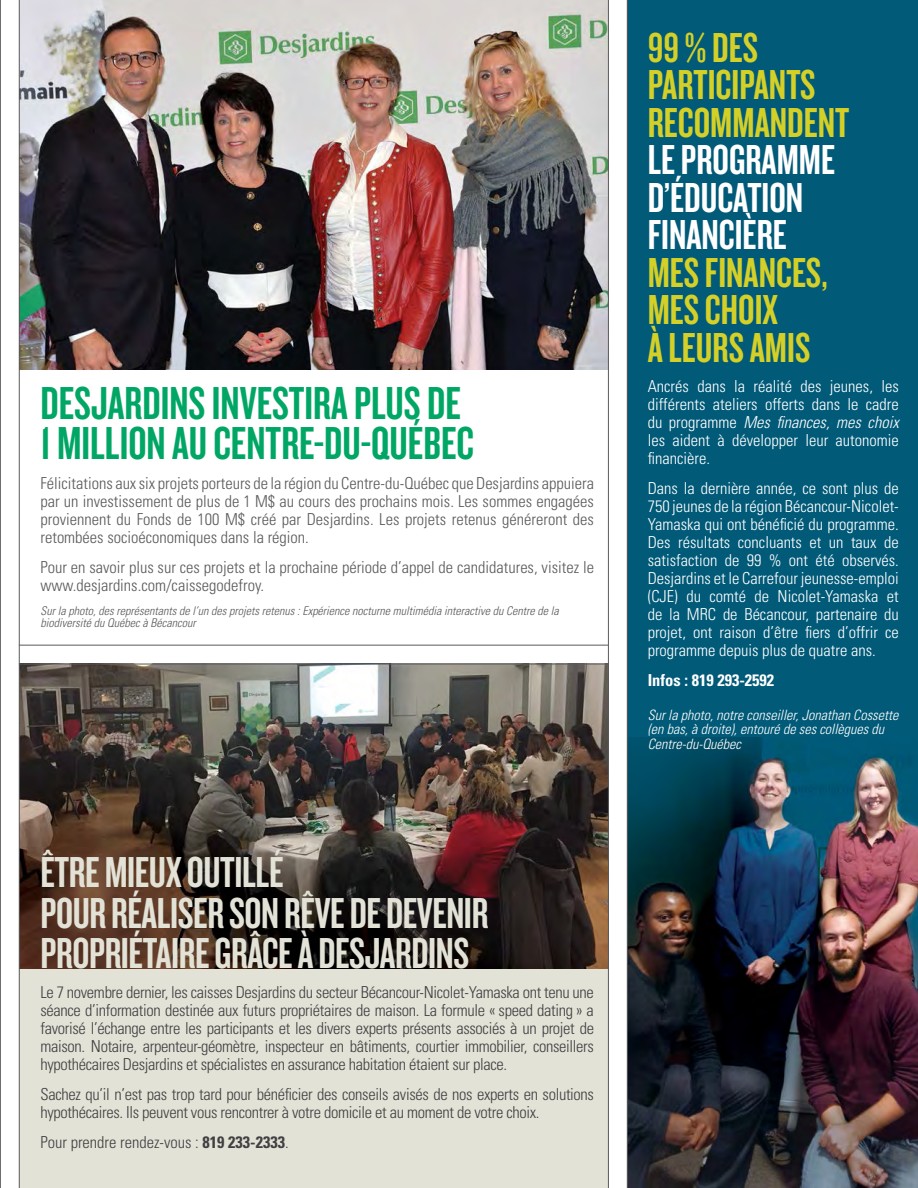
<style>
.page{position:relative;width:918px;height:1188px;background:#fff}
.page>*{position:absolute;margin:0;border:0;box-sizing:border-box;transform-origin:0 0}
.t1{font:48px/40.5px "Knockout HTF48 Featherweight";color:#00a664}
.t2{font:45px/40.5px "Knockout HTF48 Featherweight";letter-spacing:-.01em;color:#e3e2d7}
.t3{font:43.5px/37.5px "Knockout HTF48 Featherweight";color:#d5d027}
.t4{font:43.5px/37.5px "Knockout HTF48 Featherweight";color:#fff}
.t5{font:300 condensed 16.5px/18px "Univers";letter-spacing:-.02em;color:#414042;text-align:justify}
.t6{font:300 condensed 16.5px/18px "Univers";color:#fff;text-align:justify}
.t7{font:300 condensed 16.5px/18px "Univers";color:#5a595b;text-align:justify}
.t8{font:300 condensed 16.5px "Univers";color:#414042}
.t9{font:700 condensed 16.5px "Univers";color:#fff}
.t10{font:italic 300 condensed 14.25px/14.2px "Univers";color:#fff}
.t11{font:italic 300 condensed 12px/12px "Univers";color:#5a595b}
.s1{font-weight:700}
.s2{font-style:italic}
</style>
<div class="page">
<div style="left:19px;top:921px;width:590px;height:267px;background:#e3e2d7"></div>
<img style="left:20px;top:665px;width:588px;height:303px">
<div style="left:627px;top:0;width:291px;height:1188px;background:#005a78"></div>
<img style="left:628px;top:738px;width:290px;height:450px">
<img style="left:20px;top:0;width:588px;height:369px">
<hr style="left:0;top:0;width:1px;height:1188px;background:#5a595b">
<hr style="left:19px;top:0;width:1px;height:1188px;background:#5a595b">
<hr style="left:608px;top:0;width:1px;height:1188px;background:#5a595b">
<hr style="left:627px;top:0;width:1px;height:1188px;background:#5a595b">
<hr style="left:19px;top:664px;width:589px;height:1px;background:#5a595b">
<hr style="left:19px;top:645px;width:589px;height:1px;background:#5a595b">
<h1 class="t1" style="left:40px;top:384px;width:435px">DESJARDINS INVESTIRA PLUS DE<br>1 MILLION AU CENTRE-DU-QUÉBEC</h1>
<p class="t7" style="left:40px;top:474px;width:555px">Félicitations aux six projets porteurs de la région du Centre-du-Québec que Desjardins appuiera par un investissement de plus de 1 M$ au cours des prochains mois. Les sommes engagées proviennent du Fonds de 100 M$ créé par Desjardins. Les projets retenus généreront des retombées socioéconomiques dans la région.</p>
<p class="t7" style="left:40px;top:558px;width:555px">Pour en savoir plus sur ces projets et la prochaine période d’appel de candidatures, visitez le www.desjardins.com/caissegodefroy.</p>
<p class="t11" style="left:40px;top:605px;width:520px">Sur la photo, des représentants de l’un des projets retenus : Expérience nocturne multimédia interactive du Centre de la biodiversité du Québec à Bécancour</p>
<h2 class="t2" style="left:40px;top:853px;width:449px">ÊTRE MIEUX OUTILLÉ<br>POUR RÉALISER SON RÊVE DE DEVENIR<br>PROPRIÉTAIRE GRÂCE À DESJARDINS</h2>
<p class="t5" style="left:40px;top:983px;width:555px">Le 7 novembre dernier, les caisses Desjardins du secteur Bécancour-Nicolet-Yamaska ont tenu une séance d’information destinée aux futurs propriétaires de maison. La formule « speed dating » a favorisé l’échange entre les participants et les divers experts présents associés à un projet de maison. Notaire, arpenteur-géomètre, inspecteur en bâtiments, courtier immobilier, conseillers hypothécaires Desjardins et spécialistes en assurance habitation étaient sur place.</p>
<p class="t5" style="left:40px;top:1085px;width:555px">Sachez qu’il n’est pas trop tard pour bénéficier des conseils avisés de nos experts en solutions hypothécaires. Ils peuvent vous rencontrer à votre domicile et au moment de votre choix.</p>
<p class="t8" style="left:40px;top:1133px;width:250px">Pour prendre rendez-vous : <span class="s1">819 233-2333</span>.</p>
<h3 class="t3" style="left:648px;top:29px;width:203px">99 % DES<br>PARTICIPANTS<br>RECOMMANDENT</h3>
<h3 class="t4" style="left:648px;top:142px;width:189px">LE PROGRAMME<br>D’ÉDUCATION<br>FINANCIÈRE</h3>
<h3 class="t3" style="left:648px;top:254px;width:182px">MES FINANCES,<br>MES CHOIX<br>À LEURS AMIS</h3>
<p class="t6" style="left:648px;top:377px;width:253px">Ancrés dans la réalité des jeunes, les différents ateliers offerts dans le cadre du programme <span class="s2">Mes finances, mes choix </span>les aident à développer leur autonomie financière.</p>
<p class="t6" style="left:648px;top:479px;width:253px">Dans la dernière année, ce sont plus de 750 jeunes de la région Bécancour-Nicolet-Yamaska qui ont bénéficié du programme.<br>Des résultats concluants et un taux de satisfaction de 99 % ont été observés.<br>Desjardins et le Carrefour jeunesse-emploi (CJE) du comté de Nicolet-Yamaska et de la MRC de Bécancour, partenaire du projet, ont raison d’être fiers d’offrir ce programme depuis plus de quatre ans.</p>
<p class="t9" style="left:648px;top:670px;width:128px">Infos : 819 293-2592</p>
<p class="t10" style="left:648px;top:708px;width:252px">Sur la photo, notre conseiller, Jonathan Cossette (en bas, à droite), entouré de ses collègues du<br>Centre-du-Québec</p>
</div>
